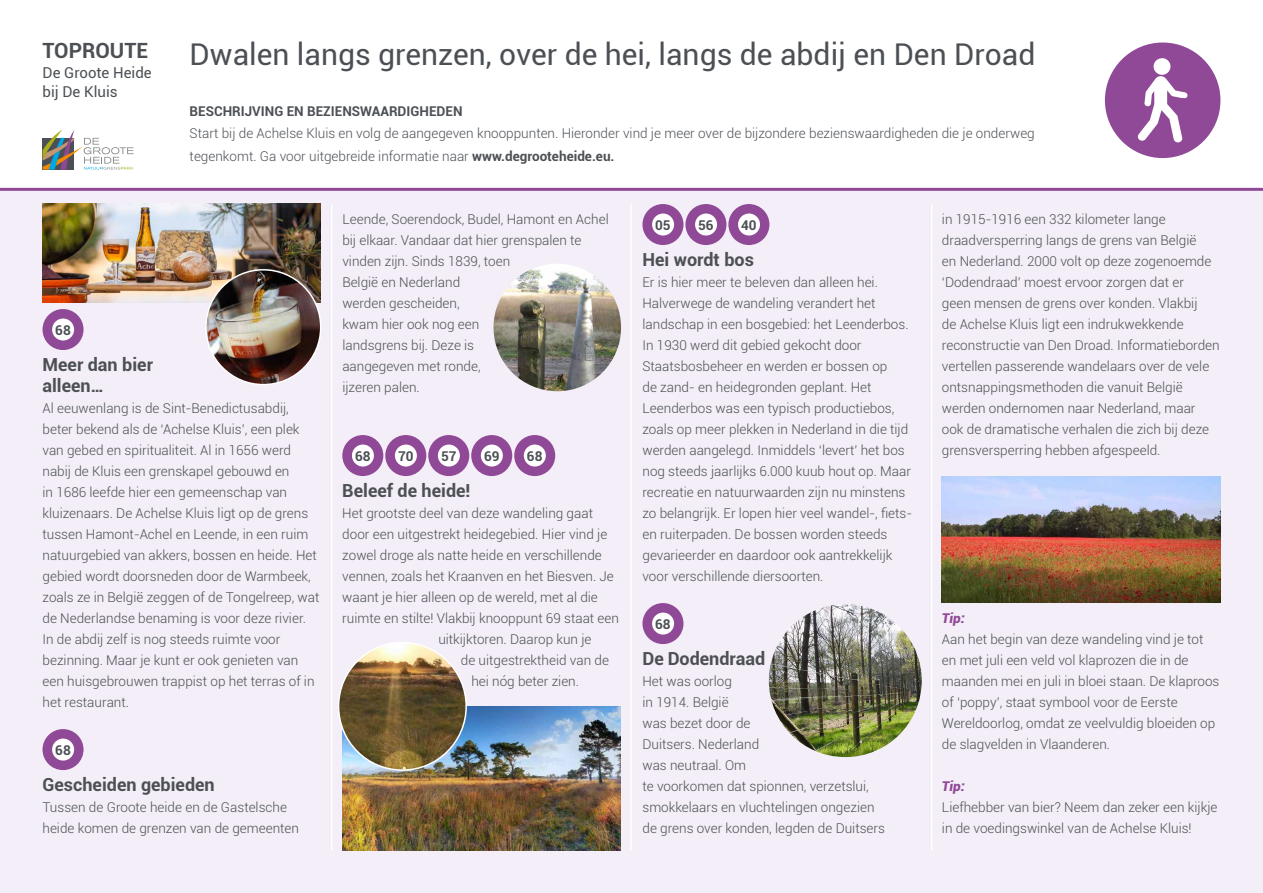
<style>
.page{position:relative;width:1263px;height:893px;background:#fff}
.page>*{position:absolute;margin:0;border:0;box-sizing:border-box;transform-origin:0 0}
.t1{font:30px "Roboto";color:#4c5055}
.t2{font:700 21px "Roboto";color:#4c5055}
.t3{font:700 18px/21px "Roboto";color:#4c5055}
.t4{font:15px/19.5px "Roboto";color:#4c5055}
.t5{font:300 13.5px/21px "Roboto";color:#4c5055}
.t6{font:700 13.5px "Roboto";color:#4c5055}
.t7{font:italic 900 13.5px "Roboto";color:#904996}
.s1{font-weight:700}
</style>
<div class="page">
<div style="left:0;top:189px;width:1263px;height:704px;background:#f3eef7"></div>
<div style="left:385px;top:435px;width:41px;height:41px;background:#904996;border-radius:50%"></div>
<div style="left:395px;top:445px;width:22px;height:22px;background:#fff;border-radius:50%"></div>
<div style="left:428px;top:435px;width:41px;height:41px;background:#904996;border-radius:50%"></div>
<div style="left:438px;top:445px;width:22px;height:22px;background:#fff;border-radius:50%"></div>
<div style="left:471px;top:435px;width:41px;height:41px;background:#904996;border-radius:50%"></div>
<div style="left:481px;top:445px;width:22px;height:22px;background:#fff;border-radius:50%"></div>
<div style="left:514px;top:435px;width:41px;height:41px;background:#904996;border-radius:50%"></div>
<div style="left:524px;top:445px;width:22px;height:22px;background:#fff;border-radius:50%"></div>
<div style="left:342px;top:435px;width:41px;height:41px;background:#904996;border-radius:50%"></div>
<div style="left:352px;top:445px;width:22px;height:22px;background:#fff;border-radius:50%"></div>
<div style="left:685px;top:204px;width:41px;height:41px;background:#904996;border-radius:50%"></div>
<div style="left:695px;top:214px;width:22px;height:22px;background:#fff;border-radius:50%"></div>
<div style="left:728px;top:204px;width:41px;height:41px;background:#904996;border-radius:50%"></div>
<div style="left:738px;top:214px;width:22px;height:22px;background:#fff;border-radius:50%"></div>
<div style="left:642px;top:204px;width:41px;height:41px;background:#904996;border-radius:50%"></div>
<div style="left:652px;top:214px;width:22px;height:22px;background:#fff;border-radius:50%"></div>
<div style="left:642px;top:603px;width:41px;height:41px;background:#904996;border-radius:50%"></div>
<div style="left:652px;top:613px;width:22px;height:22px;background:#fff;border-radius:50%"></div>
<div style="left:43px;top:309px;width:41px;height:41px;background:#904996;border-radius:50%"></div>
<div style="left:52px;top:319px;width:22px;height:22px;background:#fff;border-radius:50%"></div>
<div style="left:43px;top:729px;width:41px;height:41px;background:#904996;border-radius:50%"></div>
<div style="left:52px;top:739px;width:22px;height:22px;background:#fff;border-radius:50%"></div>
<hr style="left:0;top:188px;width:1263px;height:3px;background:#904996">
<div style="left:1105px;top:43px;width:115px;height:115px;background:#904996;border-radius:50%"></div>
<svg style="left:1138px;top:58px;width:49px;height:84px"></svg>
<hr style="left:630px;top:204px;width:2px;height:646px;background:#fff">
<hr style="left:931px;top:204px;width:1px;height:646px;background:#fff">
<hr style="left:331px;top:204px;width:1px;height:646px;background:#fff">
<svg style="left:43px;top:130px;width:91px;height:40px"></svg>
<img style="left:493px;top:264px;width:128px;height:127px;border-radius:64px">
<img style="left:342px;top:706px;width:279px;height:144px">
<img style="left:769px;top:605px;width:153px;height:152px">
<img style="left:42px;top:203px;width:278px;height:100px">
<img style="left:206px;top:270px;width:115px;height:115px;border-radius:57px">
<div style="left:205px;top:269px;width:116px;height:116px;border:2px solid #fff;border-radius:50%"></div>
<img style="left:339px;top:642px;width:127px;height:128px;border-radius:64px">
<img style="left:942px;top:476px;width:278px;height:126px">
<h2 class="t2" style="left:43px;top:36px;width:107px">TOPROUTE</h2>
<p class="t4" style="left:43px;top:62px;width:111px">De Groote Heide bij De Kluis</p>
<h1 class="t1" style="left:190px;top:33px;width:847px">Dwalen langs grenzen, over de hei, langs de abdij en Den Droad</h1>
<p class="t6" style="left:190px;top:101px;width:274px">BESCHRIJVING EN BEZIENSWAARDIGHEDEN</p>
<p class="t5" style="left:190px;top:122px;width:847px;line-height:22.5px">Start bij de Achelse Kluis en volg de aangegeven knooppunten. Hieronder vind je meer over de bijzondere bezienswaardigheden die je onderweg tegenkomt. Ga voor uitgebreide informatie naar <span class="s1">www.degrooteheide.eu.</span></p>
<p class="t6" style="left:55px;top:320px;width:17px">68</p>
<h3 class="t3" style="left:43px;top:353px;width:112px">Meer dan bier alleen…</h3>
<p class="t5" style="left:43px;top:397px;width:278px">Al eeuwenlang is de Sint-Benedictusabdij, beter bekend als de ‘Achelse Kluis’, een plek van gebed en spiritualiteit. Al in 1656 werd nabij de Kluis een grenskapel gebouwd en<br>in 1686 leefde hier een gemeenschap van kluizenaars. De Achelse Kluis ligt op de grens tussen Hamont-Achel en Leende, in een ruim natuurgebied van akkers, bossen en heide. Het gebied wordt doorsneden door de Warmbeek, zoals ze in België zeggen of de Tongelreep, wat de Nederlandse benaming is voor deze rivier.<br>In de abdij zelf is nog steeds ruimte voor bezinning. Maar je kunt er ook genieten van een huisgebrouwen trappist op het terras of in het restaurant.</p>
<p class="t6" style="left:55px;top:740px;width:17px">68</p>
<h3 class="t3" style="left:43px;top:773px;width:174px">Gescheiden gebieden</h3>
<p class="t5" style="left:43px;top:796px;width:258px">Tussen de Groote heide en de Gastelsche heide komen de grenzen van de gemeenten</p>
<p class="t5" style="left:342px;top:208px;width:268px">Leende, Soerendock, Budel, Hamont en Achel bij elkaar. Vandaar dat hier grenspalen te vinden zijn. Sinds 1839, toen<br>België en Nederland<br>werden gescheiden,<br>kwam hier ook nog een<br>landsgrens bij. Deze is<br>aangegeven met ronde,<br>ijzeren palen.</p>
<p class="t6" style="left:355px;top:446px;width:17px">68</p>
<p class="t6" style="left:398px;top:446px;width:17px">70</p>
<p class="t6" style="left:441px;top:446px;width:17px">57</p>
<p class="t6" style="left:484px;top:446px;width:17px">69</p>
<p class="t6" style="left:527px;top:446px;width:17px">68</p>
<h3 class="t3" style="left:342px;top:479px;width:130px">Beleef de heide!</h3>
<p class="t5" style="left:342px;top:502px;width:252px">Het grootste deel van deze wandeling gaat</p>
<p class="t5" style="left:342px;top:523px;width:266px">door een uitgestrekt heidegebied. Hier vind je</p>
<p class="t5" style="left:342px;top:544px;width:261px">zowel droge als natte heide en verschillende</p>
<p class="t5" style="left:342px;top:565px;width:273px">vennen, zoals het Kraanven en het Biesven. Je</p>
<p class="t5" style="left:342px;top:586px;width:257px">waant je hier alleen op de wereld, met al die</p>
<p class="t5" style="left:342px;top:607px;width:278px">ruimte en stilte! Vlakbij knooppunt 69 staat een</p>
<p class="t5" style="left:438px;top:628px;width:155px">uitkijktoren. Daarop kun je</p>
<p class="t5" style="left:461px;top:649px;width:150px">de uitgestrektheid van de</p>
<p class="t5" style="left:471px;top:670px;width:109px">hei nóg beter zien.</p>
<p class="t6" style="left:655px;top:215px;width:17px">05</p>
<p class="t6" style="left:698px;top:215px;width:17px">56</p>
<p class="t6" style="left:741px;top:215px;width:17px">40</p>
<h3 class="t3" style="left:642px;top:248px;width:113px">Hei wordt bos</h3>
<p class="t5" style="left:642px;top:271px;width:271px">Er is hier meer te beleven dan alleen hei.<br>Halverwege de wandeling verandert het landschap in een bosgebied: het Leenderbos.<br>In 1930 werd dit gebied gekocht door Staatsbosbeheer en werden er bossen op<br>de zand- en heidegronden geplant. Het Leenderbos was een typisch productiebos, zoals op meer plekken in Nederland in die tijd werden aangelegd. Inmiddels ‘levert’ het bos nog steeds jaarlijks 6.000 kuub hout op. Maar recreatie en natuurwaarden zijn nu minstens zo belangrijk. Er lopen hier veel wandel-, fiets&shy;en ruiterpaden. De bossen worden steeds gevarieerder en daardoor ook aantrekkelijk voor verschillende diersoorten.</p>
<p class="t6" style="left:655px;top:614px;width:17px">68</p>
<h3 class="t3" style="left:642px;top:647px;width:124px">De Dodendraad</h3>
<p class="t5" style="left:642px;top:670px;width:244px">Het was oorlog<br>in 1914. België<br>was bezet door de<br>Duitsers. Nederland<br>was neutraal. Om<br>te voorkomen dat spionnen, verzetslui, smokkelaars en vluchtelingen ongezien de grens over konden, legden de Duitsers</p>
<p class="t5" style="left:942px;top:208px;width:279px">in 1915-1916 een 332 kilometer lange draadversperring langs de grens van België<br>en Nederland. 2000 volt op deze zogenoemde ‘Dodendraad’ moest ervoor zorgen dat er<br>geen mensen de grens over konden. Vlakbij<br>de Achelse Kluis ligt een indrukwekkende reconstructie van Den Droad. Informatieborden vertellen passerende wandelaars over de vele ontsnappingsmethoden die vanuit België werden ondernomen naar Nederland, maar ook de dramatische verhalen die zich bij deze grensversperring hebben afgespeeld.</p>
<p class="t7" style="left:942px;top:609px;width:24px">Tip:</p>
<p class="t5" style="left:942px;top:628px;width:279px">Aan het begin van deze wandeling vind je tot en met juli een veld vol klaprozen die in de maanden mei en juli in bloei staan. De klaproos of ‘poppy’, staat symbool voor de Eerste Wereldoorlog, omdat ze veelvuldig bloeiden op de slagvelden in Vlaanderen.</p>
<p class="t7" style="left:942px;top:777px;width:24px">Tip:</p>
<p class="t5" style="left:942px;top:796px;width:277px">Liefhebber van bier? Neem dan zeker een kijkje in de voedingswinkel van de Achelse Kluis!</p>
</div>
